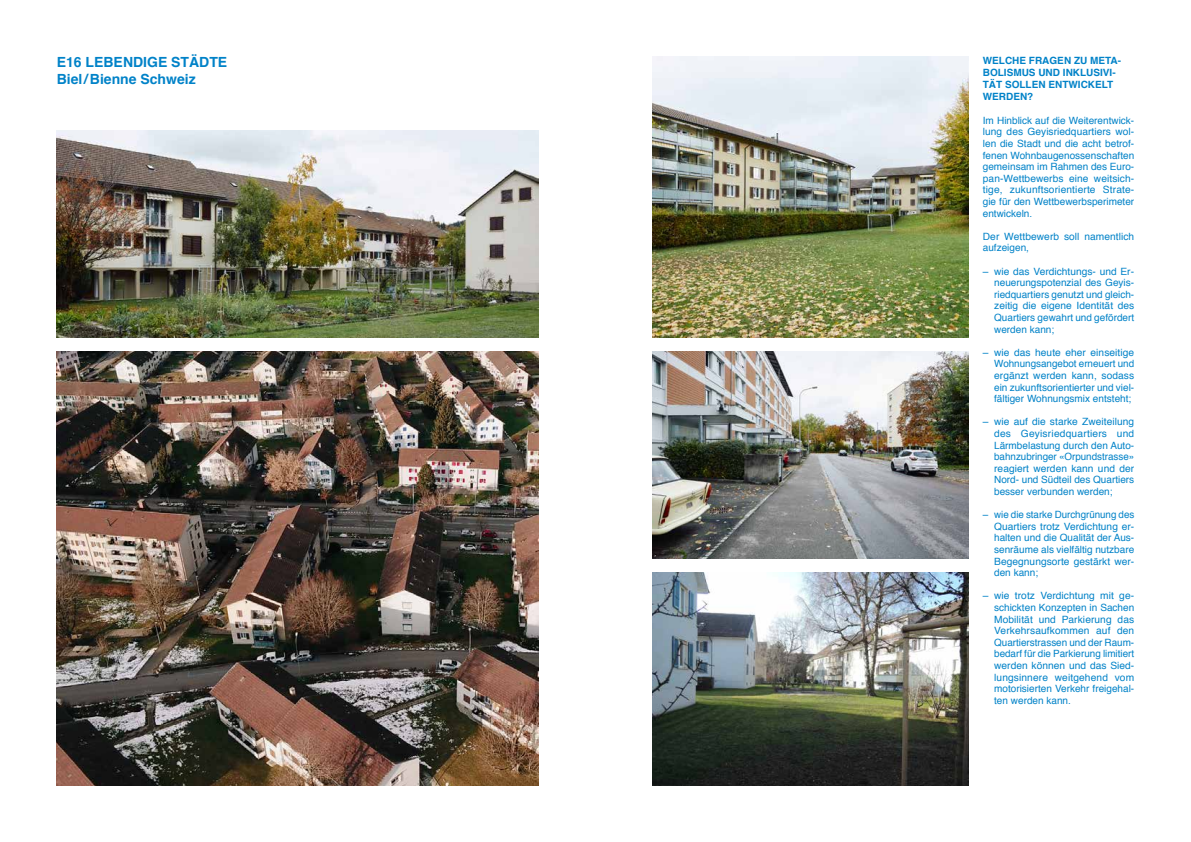
<style>
.page{position:relative;width:1191px;height:842px;background:#fff}
.page>*{position:absolute;margin:0;border:0;box-sizing:border-box;transform-origin:0 0}
.t1{font:700 14px/16.8px "Helvetica";color:#0082c8}
.t2{font:10px/11.6px "Helvetica";color:#0082c8;text-align:justify}
.t3{font:700 10px/12px "Helvetica";color:#0082c8}
</style>
<div class="page">
<img style="left:57px;top:351px;width:481px;height:434px">
<img style="left:652px;top:57px;width:316px;height:280px">
<img style="left:57px;top:130px;width:481px;height:207px">
<img style="left:652px;top:351px;width:316px;height:207px">
<img style="left:652px;top:573px;width:316px;height:212px">
<h1 class="t1" style="left:57px;top:54px;width:172px">E16 LEBENDIGE STÄDTE<br>Biel/Bienne Schweiz</h1>
<p class="t3" style="left:982px;top:55px;width:140px">WELCHE FRAGEN ZU META-<br>BOLISMUS UND INKLUSIVI-<br>TÄT SOLLEN ENTWICKELT<br>WERDEN?</p>
<p class="t2" style="left:982px;top:115px;width:153px">Im Hinblick auf die Weiterentwick&shy;lung des Geyisriedquartiers wol&shy;len die Stadt und die acht betrof&shy;fenen Wohnbaugenossenschaften gemeinsam im Rahmen des Euro&shy;pan-Wettbewerbs eine weitsich&shy;tige, zukunftsorientierte Strate&shy;gie für den Wettbewerbsperimeter entwickeln.</p>
<p class="t2" style="left:982px;top:231px;width:153px">Der Wettbewerb soll namentlich aufzeigen,</p>
<p class="t2" style="left:994px;top:266px;width:142px;text-indent:-11px">– wie das Verdichtungs- und Er&shy;neuerungspotenzial des Geyis&shy;riedquartiers genutzt und gleich&shy;zeitig die eigene Identität des Quartiers gewahrt und gefördert werden kann;</p>
<p class="t2" style="left:994px;top:347px;width:142px;text-indent:-11px">– wie das heute eher einseitige Wohnungsangebot erneuert und ergänzt werden kann, sodass ein zukunftsorientierter und viel&shy;fältiger Wohnungsmix entsteht;</p>
<p class="t2" style="left:994px;top:416px;width:142px;text-indent:-11px">– wie auf die starke Zweiteilung des Geyisriedquartiers und Lärmbelastung durch den Auto&shy;bahnzubringer «Orpundstrasse» reagiert werden kann und der Nord- und Südteil des Quartiers besser verbunden werden;</p>
<p class="t2" style="left:994px;top:509px;width:142px;text-indent:-11px">– wie die starke Durchgrünung des Quartiers trotz Verdichtung er&shy;halten und die Qualität der Aus&shy;senräume als vielfältig nutzbare Begegnungsorte gestärkt wer&shy;den kann;</p>
<p class="t2" style="left:994px;top:590px;width:142px;text-indent:-11px">– wie trotz Verdichtung mit ge&shy;schickten Konzepten in Sachen Mobilität und Parkierung das Verkehrsaufkommen auf den Quartierstrassen und der Raum&shy;bedarf für die Parkierung limitiert werden können und das Sied&shy;lungsinnere weitgehend vom motorisierten Verkehr freigehal&shy;ten werden kann.</p>
</div>
